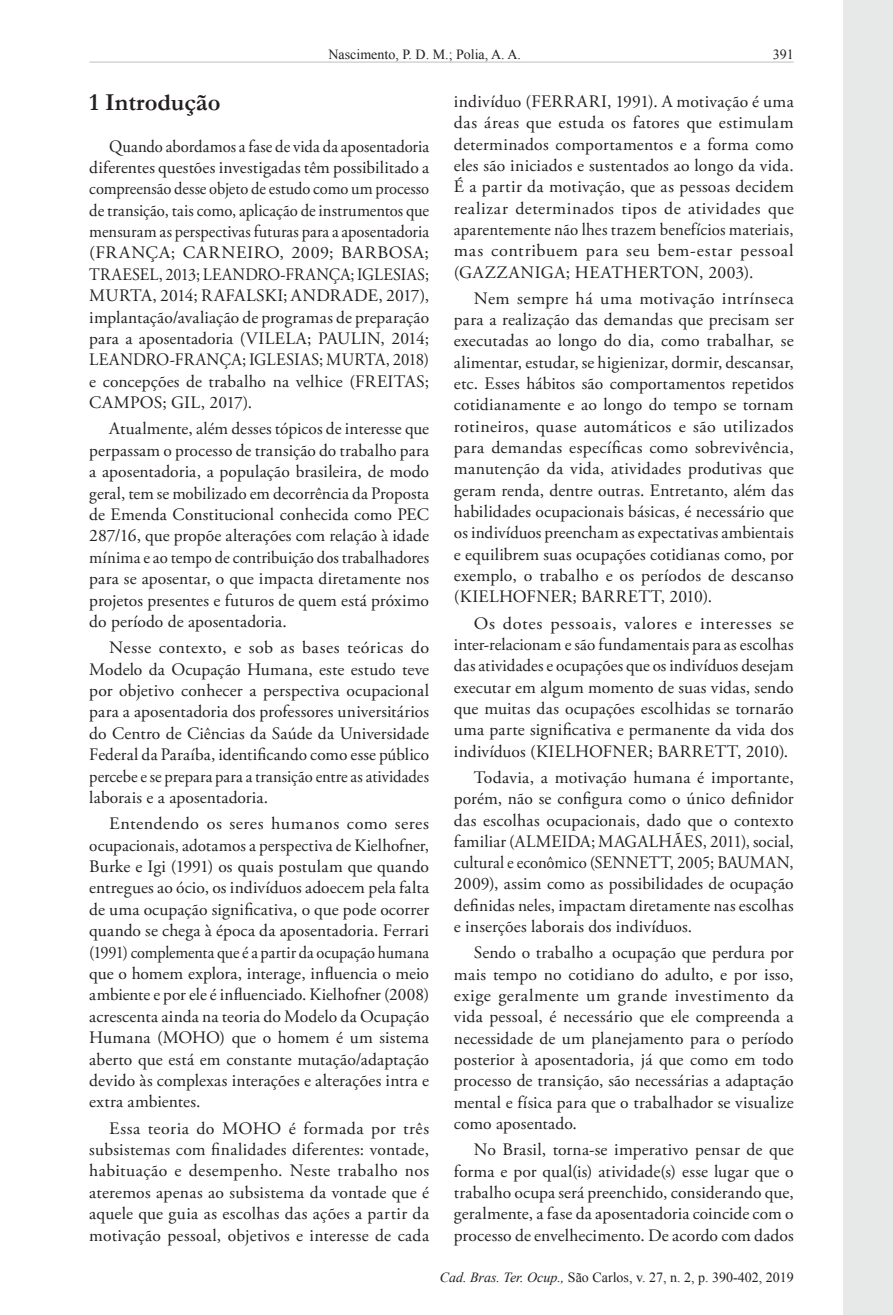
<style>
.page{position:relative;width:893px;height:1315px;background:#fff}
.page>*{position:absolute;margin:0;border:0;box-sizing:border-box;transform-origin:0 0}
.Heading1{font:700 24.5px "Garamond";color:#231f20}
.Paragraph{font:17.5px/21.3px "Adobe Garamond Pro";letter-spacing:.01em;color:#231f20;text-align:justify}
.Paragraph-2{font:17.5px/21.3px "Adobe Garamond Pro";letter-spacing:.01em;color:#231f20;text-align:justify;scale:1.04 1}
.Paragraph-3{font:17.5px/21.3px "Adobe Garamond Pro";letter-spacing:.01em;color:#231f20;text-align:justify;scale:.95 1}
.Paragraph-4{font:17.5px/21.3px "Adobe Garamond Pro";letter-spacing:.01em;color:#231f20;text-align:justify;scale:1.05 1}
.t1{font:14px "Times New Roman";color:#231f20}
.s1{font-style:italic}
</style>
<div class="page">
<div style="left:843px;top:0;width:50px;height:1315px;background:#e7e8e8"></div>
<hr style="left:90px;top:62px;width:703px;height:1px;background:#c0c0c0">
<p class="t1" style="left:329px;top:45px;width:194px">Nascimento, P. D. M.; Polia, A. A.</p>
<p class="Heading1" style="left:89px;top:86px;width:133px">1 Introdução</p>
<p class="Paragraph-3" style="left:89px;top:136px;width:359px;text-indent:20px">Quando abordamos a fase de vida da aposentadoria diferentes questões investigadas têm possibilitado a compreensão desse objeto de estudo como um processo de transição, tais como, aplicação de instrumentos que mensuram as perspectivas futuras para a aposentadoria (FRANÇA; CARNEIRO, 2009; BARBOSA; TRAESEL, 2013; LEANDRO-FRANÇA; IGLESIAS; MURTA, 2014; RAFALSKI; ANDRADE, 2017), implantação/avaliação de programas de preparação para a aposentadoria (VILELA; PAULIN, 2014; LEANDRO-FRANÇA; IGLESIAS; MURTA, 2018) e concepções de trabalho na velhice (FREITAS; CAMPOS; GIL, 2017).</p>
<p class="Paragraph" style="left:89px;top:419px;width:341px;text-indent:20px">Atualmente, além desses tópicos de interesse que perpassam o processo de transição do trabalho para a aposentadoria, a população brasileira, de modo geral, tem se mobilizado em decorrência da Proposta de Emenda Constitucional conhecida como PEC 287/16, que propõe alterações com relação à idade mínima e ao tempo de contribuição dos trabalhadores para se aposentar, o que impacta diretamente nos projetos presentes e futuros de quem está próximo do período de aposentadoria.</p>
<p class="Paragraph" style="left:89px;top:637px;width:341px;text-indent:20px">Nesse contexto, e sob as bases teóricas do Modelo da Ocupação Humana, este estudo teve por objetivo conhecer a perspectiva ocupacional para a aposentadoria dos professores universitários do Centro de Ciências da Saúde da Universidade Federal da Paraíba, identificando como esse público percebe e se prepara para a transição entre as atividades laborais e a aposentadoria.</p>
<p class="Paragraph-2" style="left:89px;top:813px;width:328px;text-indent:20px">Entendendo os seres humanos como seres ocupacionais, adotamos a perspectiva de Kielhofner, Burke e Igi (1991) os quais postulam que quando entregues ao ócio, os indivíduos adoecem pela falta de uma ocupação significativa, o que pode ocorrer quando se chega à época da aposentadoria. Ferrari (1991) complementa que é a partir da ocupação humana que o homem explora, interage, influencia o meio ambiente e por ele é influenciado. Kielhofner (2008) acrescenta ainda na teoria do Modelo da Ocupação Humana (MOHO) que o homem é um sistema aberto que está em constante mutação/adaptação devido às complexas interações e alterações intra e extra ambientes.</p>
<p class="Paragraph" style="left:89px;top:1118px;width:341px;text-indent:20px">Essa teoria do MOHO é formada por três subsistemas com finalidades diferentes: vontade, habituação e desempenho. Neste trabalho nos ateremos apenas ao subsistema da vontade que é aquele que guia as escolhas das ações a partir da motivação pessoal, objetivos e interesse de cada</p>
<p class="Paragraph" style="left:454px;top:91px;width:341px">indivíduo (FERRARI, 1991). A motivação é uma das áreas que estuda os fatores que estimulam determinados comportamentos e a forma como eles são iniciados e sustentados ao longo da vida.<br>É a partir da motivação, que as pessoas decidem realizar determinados tipos de atividades que aparentemente não lhes trazem benefícios materiais, mas contribuem para seu bem-estar pessoal (GAZZANIGA; HEATHERTON, 2003).</p>
<p class="Paragraph" style="left:454px;top:288px;width:341px;text-indent:20px">Nem sempre há uma motivação intrínseca para a realização das demandas que precisam ser executadas ao longo do dia, como trabalhar, se alimentar, estudar, se higienizar, dormir, descansar, etc. Esses hábitos são comportamentos repetidos cotidianamente e ao longo do tempo se tornam rotineiros, quase automáticos e são utilizados para demandas específicas como sobrevivência, manutenção da vida, atividades produtivas que geram renda, dentre outras. Entretanto, além das habilidades ocupacionais básicas, é necessário que os indivíduos preencham as expectativas ambientais e equilibrem suas ocupações cotidianas como, por exemplo, o trabalho e os períodos de descanso (KIELHOFNER; BARRETT, 2010).</p>
<p class="Paragraph-4" style="left:454px;top:613px;width:325px;text-indent:20px">Os dotes pessoais, valores e interesses se inter‑relacionam e são fundamentais para as escolhas das atividades e ocupações que os indivíduos desejam executar em algum momento de suas vidas, sendo que muitas das ocupações escolhidas se tornarão uma parte significativa e permanente da vida dos indivíduos (KIELHOFNER; BARRETT, 2010).</p>
<p class="Paragraph" style="left:454px;top:767px;width:341px;text-indent:20px">Todavia, a motivação humana é importante, porém, não se configura como o único definidor das escolhas ocupacionais, dado que o contexto familiar (ALMEIDA; MAGALHÃES, 2011), social, cultural e econômico (SENNETT, 2005; BAUMAN, 2009), assim como as possibilidades de ocupação definidas neles, impactam diretamente nas escolhas e inserções laborais dos indivíduos.</p>
<p class="Paragraph" style="left:454px;top:942px;width:341px;text-indent:20px">Sendo o trabalho a ocupação que perdura por mais tempo no cotidiano do adulto, e por isso, exige geralmente um grande investimento da vida pessoal, é necessário que ele compreenda a necessidade de um planejamento para o período posterior à aposentadoria, já que como em todo processo de transição, são necessárias a adaptação mental e física para que o trabalhador se visualize como aposentado.</p>
<p class="Paragraph" style="left:454px;top:1139px;width:341px;text-indent:20px">No Brasil, torna-se imperativo pensar de que forma e por qual(is) atividade(s) esse lugar que o trabalho ocupa será preenchido, considerando que, geralmente, a fase da aposentadoria coincide com o processo de envelhecimento. De acordo com dados</p>
<p class="t1" style="left:440px;top:1267px;width:356px"><span class="s1">Cad. Bras. Ter. Ocup.,</span> São Carlos, v. 27, n. 2, p. 390-402, 2019</p>
</div>
